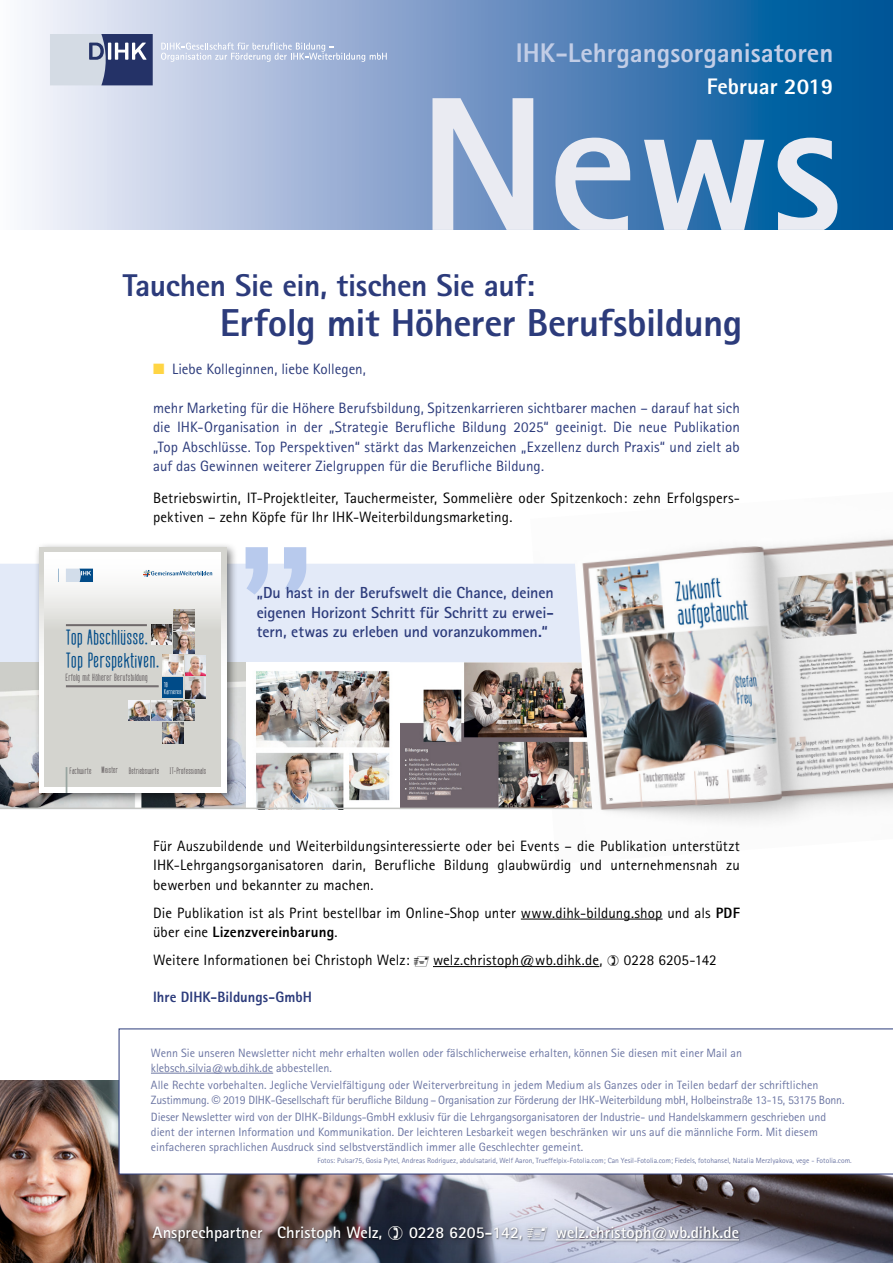
<style>
.page{position:relative;width:893px;height:1263px;background:#fff}
.page>*{position:absolute;margin:0;border:0;box-sizing:border-box;transform-origin:0 0}
.headline{font:800 39px "Rotis Sans Serif";letter-spacing:-.015em;color:#2c3b7b}
.headline-2{font:800 31.5px "Rotis Sans Serif";letter-spacing:-.015em;color:#2c3b7b}
.t1{font:800 27px "Rotis Sans Serif";color:#c2cde6}
.t2{font:23.7px/22.8px "defattedmilk";letter-spacing:.035em;color:#004b88}
.t3{font:800 22.5px "Rotis Sans Serif";color:#fff}
.t4{font:700 16.5px "Rotis Sans Serif";color:#fff}
.body{font:700 16.05px/19.5px "Rotis Sans Serif";letter-spacing:-.005em;color:#2c3b7b;text-align:justify}
.body-2{font:15px/19.5px "Rotis Sans Serif";letter-spacing:.005em;color:#000;text-align:justify}
.Einleitung{font:15px/19.5px "Rotis Sans Serif";color:#2c3b7b;text-align:justify}
.Einleitung-2{font:15px/19.5px "Rotis Sans Serif";letter-spacing:.01em;color:#000}
.body-3{font:800 15px "Rotis Sans Serif";letter-spacing:.005em;color:#2c3b7b}
.t5{font:12px/15px "Rotis Sans Serif";color:#6c76a3}
.t6{font:11.4px "defattedmilk";letter-spacing:.03em;color:#635d5f}
.t7{font:10.2px "defattedmilk";letter-spacing:.03em;color:#635d5f}
.t8{font:8.1px/7.2px "defattedmilk";letter-spacing:.03em;color:#fff}
.t9{font:7.5px "Rotis Sans Serif";color:#6c76a3}
.s1{color:#ffd544}
.s2{font-weight:800}
.s3{font-family:"Helvetica"}
</style>
<div class="page">
<svg style="left:24px;top:0;width:869px;height:230px;background:#83a5cc"></svg>
<svg style="left:432px;top:98px;width:405px;height:132px;background:#7da3c9"></svg>
<svg style="left:50px;top:34px;width:103px;height:51px;background:#8993af"></svg>
<svg style="left:161px;top:43px;width:226px;height:19px;background:#bcc9e3"></svg>
<img style="left:0;top:1081px;width:893px;height:182px">
<div style="left:146px;top:1218px;width:600px;height:31px;background:#000;opacity:.3"></div>
<hr style="left:556px;top:1239px;width:183px;height:1px;background:#fff">
<svg style="left:119px;top:1028px;width:774px;height:146px"></svg>
<hr style="left:151px;top:1073px;width:122px;height:1px;background:#6c76a3">
<img style="left:530px;top:538px;width:363px;height:284px">
<hr style="left:521px;top:919px;width:142px;height:1px;background:#000">
<hr style="left:433px;top:966px;width:166px;height:1px;background:#000">
<div style="left:0;top:564px;width:592px;height:98px;background:#e3eaf8"></div>
<svg style="left:246px;top:547px;width:60px;height:47px;background:#cddaf2"></svg>
<img style="left:400px;top:662px;width:192px;height:146px">
<img style="left:246px;top:671px;width:154px;height:137px">
<svg style="left:0;top:662px;width:246px;height:146px;background:#c3c1c0"></svg>
<div style="left:34px;top:542px;width:204px;height:261px;background:#000;opacity:.51"></div>
<div style="left:39px;top:547px;width:188px;height:245px;background:linear-gradient(to bottom,#dadad6,#fff)"></div>
<svg style="left:45px;top:553px;width:176px;height:234px"></svg>
<svg style="left:66px;top:569px;width:27px;height:13px"></svg>
<svg style="left:66px;top:767px;width:2px;height:25px"></svg>
<img style="left:151px;top:700px;width:21px;height:21px">
<img style="left:162px;top:655px;width:21px;height:20px">
<div style="left:162px;top:678px;width:21px;height:20px;background:#004b88"></div>
<img style="left:129px;top:700px;width:20px;height:21px">
<img style="left:174px;top:700px;width:20px;height:21px">
<img style="left:185px;top:678px;width:21px;height:20px">
<img style="left:174px;top:610px;width:20px;height:20px">
<img style="left:151px;top:624px;width:21px;height:21px">
<img style="left:185px;top:655px;width:21px;height:21px">
<img style="left:174px;top:632px;width:20px;height:21px">
<img style="left:162px;top:723px;width:21px;height:20px">
<hr style="left:66px;top:625px;width:81px;height:1px;background:#635d5f">
<hr style="left:66px;top:624px;width:81px;height:1px;background:#635d5f">
<hr style="left:66px;top:686px;width:93px;height:1px;background:#635d5f">
<svg style="left:143px;top:570px;width:69px;height:7px"></svg>
<hr style="left:0;top:808px;width:592px;height:1px;background:#c3c4c1">
<svg style="left:389px;top:1225px;width:14px;height:15px"></svg>
<svg style="left:527px;top:1227px;width:20px;height:13px"></svg>
<h3 class="t1" style="left:516px;top:36px;width:319px">IHK-Lehrgangsorganisatoren</h3>
<p class="t3" style="left:707px;top:72px;width:128px">Februar 2019</p>
<p class="headline-2" style="left:123px;top:265px;width:413px">Tauchen Sie ein, tischen Sie auf:</p>
<p class="headline" style="left:220px;top:298px;width:524px">Erfolg mit Höherer Berufsbildung</p>
<p class="Einleitung" style="left:153px;top:359px;width:214px"><span class="s1">■</span> Liebe Kolleginnen, liebe Kollegen,</p>
<p class="Einleitung" style="left:153px;top:398px;width:588px">mehr Marketing für die Höhere Berufsbildung, Spitzenkarrieren sichtbarer machen – darauf hat sich die IHK-Organisation in der „Strategie Berufliche Bildung 2025“ geeinigt. Die neue Publikation „Top Abschlüsse. Top Perspektiven“ stärkt das Markenzeichen „Exzellenz durch Praxis“ und zielt ab auf das Gewinnen weiterer Zielgruppen für die Berufliche Bildung.</p>
<p class="Einleitung-2" style="left:153px;top:488px;width:588px">Betriebswirtin, IT-Projektleiter, Tauchermeister, Sommelière oder Spitzenkoch: zehn Erfolgspers&shy;pektiven – zehn Köpfe für Ihr IHK-Weiterbildungsmarketing.</p>
<p class="t2" style="left:66px;top:628px;width:94px">Top Abschlusse.<br>Top Perspektiven.</p>
<p class="t6" style="left:66px;top:672px;width:84px">Erfolg mit Höherer Berufsbildung</p>
<p class="t8" style="left:164px;top:681px;width:19px">10<br>Karrieren</p>
<p class="t7" style="left:70px;top:765px;width:138px">Fachwirte Meister Betriebswirte IT-Professionals</p>
<p class="body" style="left:257px;top:583px;width:299px">„Du hast in der Berufswelt die Chance, deinen eigenen Horizont Schritt für Schritt zu erwei&shy;tern, etwas zu erleben und voranzukommen.“</p>
<p class="body-2" style="left:153px;top:836px;width:588px">Für Auszubildende und Weiterbildungsinteressierte oder bei Events – die Publikation unterstützt IHK-Lehrgangsorganisatoren darin, Berufliche Bildung glaubwürdig und unternehmensnah zu bewerben und bekannter zu machen.</p>
<p class="body-2" style="left:153px;top:903px;width:588px">Die Publikation ist als Print bestellbar im Online-Shop unter www.dihk-bildung.shop und als <span class="s2">PDF </span>über eine <span class="s2">Lizenzvereinbarung</span>.</p>
<p class="body-2" style="left:153px;top:950px;width:258px">Weitere Informationen bei Christoph Welz:</p>
<p class="body-2" style="left:433px;top:950px;width:171px">welz.christoph@wb.dihk.de,</p>
<p class="body-2" style="left:624px;top:950px;width:94px">0228 6205-142</p>
<p class="body-3" style="left:153px;top:987px;width:161px">Ihre DIHK-Bildungs-GmbH</p>
<p class="t5" style="left:151px;top:1045px;width:593px">Wenn Sie unseren Newsletter nicht mehr erhalten wollen oder fälschlicherweise erhalten, können Sie diesen mit einer Mail an klebsch.silvia@wb.dihk.de abbestellen.</p>
<p class="t5" style="left:151px;top:1077px;width:695px">Alle Rechte vorbehalten. Jegliche Vervielfältigung oder Weiterverbreitung in jedem Medium als Ganzes oder in Teilen bedarf der schriftlichen<br>Zustimmung. <span class="s3">©</span> 2019 DIHK-Gesellschaft für berufliche Bildung – Organisation zur Förderung der IHK-Weiterbildung mbH, Holbeinstraße 13-15, 53175 Bonn.</p>
<p class="t5" style="left:151px;top:1109px;width:677px">Dieser Newsletter wird von der DIHK-Bildungs-GmbH exklusiv für die Lehrgangsorganisatoren der Industrie- und Handelskammern geschrieben und dient der internen Information und Kommunikation. Der leichteren Lesbarkeit wegen beschränken wir uns auf die männliche Form. Mit diesem einfacheren sprachlichen Ausdruck sind selbstverständlich immer alle Geschlechter gemeint.</p>
<p class="t9" style="left:317px;top:1156px;width:536px">Fotos: Pulsar75, Gosia Pytel, Andreas Rodriguez, abdulsatarid, Welf Aaron, Trueffelpix-Fotolia.com; Can Yesil-Fotolia.com; Fiedels, fotohansel, Natalia Merzlyakova, vege - Fotolia.com.</p>
<h3 class="t4" style="left:153px;top:1222px;width:231px">Ansprechpartner Christoph Welz,</h3>
<h3 class="t4" style="left:409px;top:1222px;width:115px">0228 6205-142,</h3>
<h3 class="t4" style="left:556px;top:1222px;width:185px">welz.christoph@wb.dihk.de</h3>
</div>
